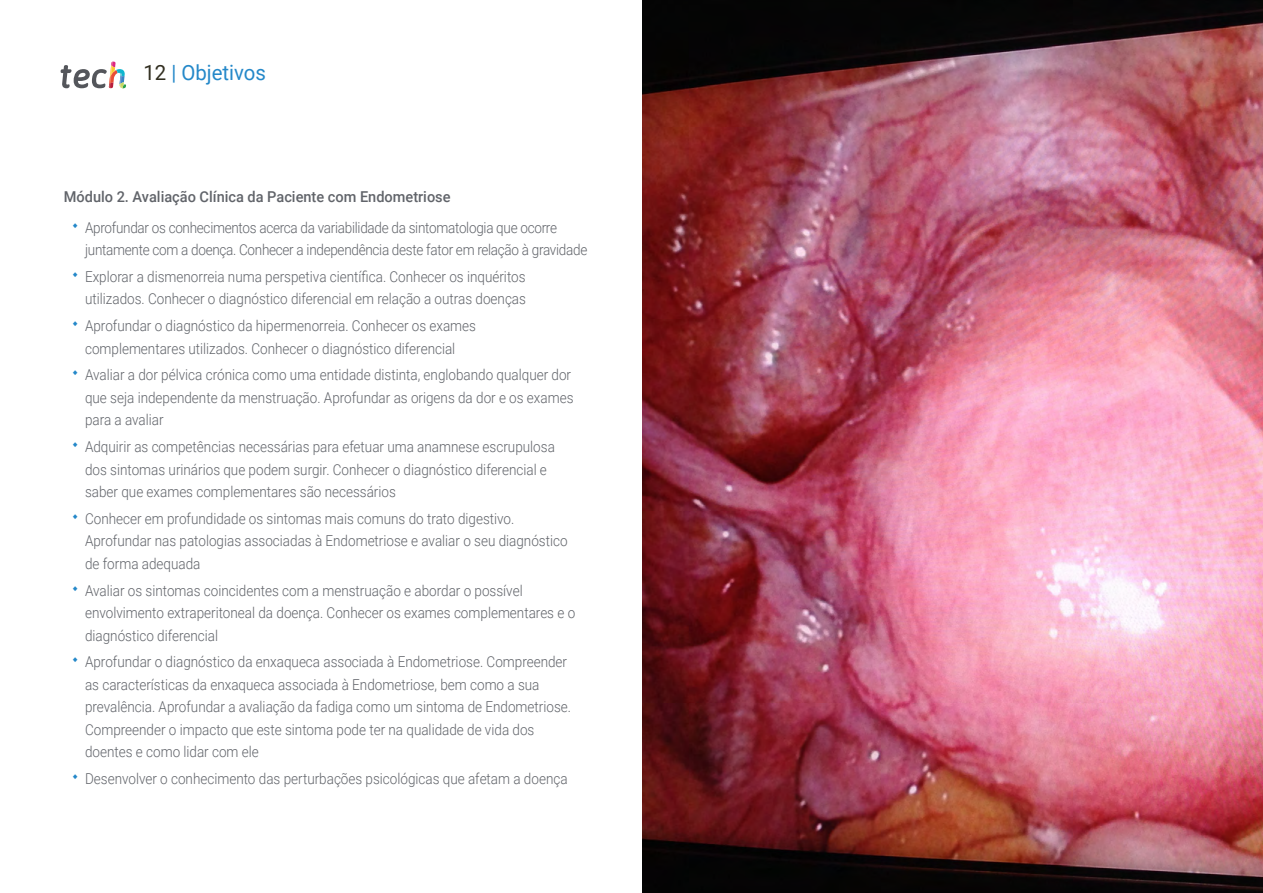
<style>
.page{position:relative;width:1263px;height:893px;background:#fff}
.page>*{position:absolute;margin:0;border:0;box-sizing:border-box;transform-origin:0 0}
.t1{font:21px "Roboto";color:#2488c9}
.t2{font:300 15px/22.5px "Roboto";color:#61646a;scale:.9 1}
.t3{font:300 15px/22.5px "Roboto";letter-spacing:-.02em;color:#61646a;scale:.9 1}
.t4{font:500 15px "Roboto";color:#61646a}
.s1{color:#312e20}
</style>
<div class="page">
<svg style="left:61px;top:62px;width:65px;height:27px"></svg>
<img style="left:642px;top:0;width:621px;height:893px">
<h1 class="t1" style="left:144px;top:57px;width:124px"><span class="s1">12</span> | Objetivos</h1>
<p class="t4" style="left:64px;top:186px;width:388px">Módulo 2. Avaliação Clínica da Paciente com Endometriose</p>
<p class="t3" style="left:85px;top:215px;width:560px">Aprofundar os conhecimentos acerca da variabilidade da sintomatologia que ocorre juntamente com a doença. Conhecer a independência deste fator em relação à gravidade</p>
<p class="t2" style="left:85px;top:265px;width:491px">Explorar a dismenorreia numa perspetiva científica. Conhecer os inquéritos utilizados. Conhecer o diagnóstico diferencial em relação a outras doenças</p>
<p class="t2" style="left:85px;top:314px;width:436px">Aprofundar o diagnóstico da hipermenorreia. Conhecer os exames complementares utilizados. Conhecer o diagnóstico diferencial</p>
<p class="t2" style="left:85px;top:363px;width:544px">Avaliar a dor pélvica crónica como uma entidade distinta, englobando qualquer dor que seja independente da menstruação. Aprofundar as origens da dor e os exames para a avaliar</p>
<p class="t2" style="left:85px;top:435px;width:524px">Adquirir as competências necessárias para efetuar uma anamnese escrupulosa dos sintomas urinários que podem surgir. Conhecer o diagnóstico diferencial e saber que exames complementares são necessários</p>
<p class="t2" style="left:85px;top:507px;width:538px">Conhecer em profundidade os sintomas mais comuns do trato digestivo.<br>Aprofundar nas patologias associadas à Endometriose e avaliar o seu diagnóstico de forma adequada</p>
<p class="t2" style="left:85px;top:578px;width:546px">Avaliar os sintomas coincidentes com a menstruação e abordar o possível envolvimento extraperitoneal da doença. Conhecer os exames complementares e o diagnóstico diferencial</p>
<p class="t2" style="left:85px;top:650px;width:541px">Aprofundar o diagnóstico da enxaqueca associada à Endometriose. Compreender as características da enxaqueca associada à Endometriose, bem como a sua prevalência. Aprofundar a avaliação da fadiga como um sintoma de Endometriose.<br>Compreender o impacto que este sintoma pode ter na qualidade de vida dos doentes e como lidar com ele</p>
<p class="t2" style="left:85px;top:767px;width:538px">Desenvolver o conhecimento das perturbações psicológicas que afetam a doença</p>
</div>
